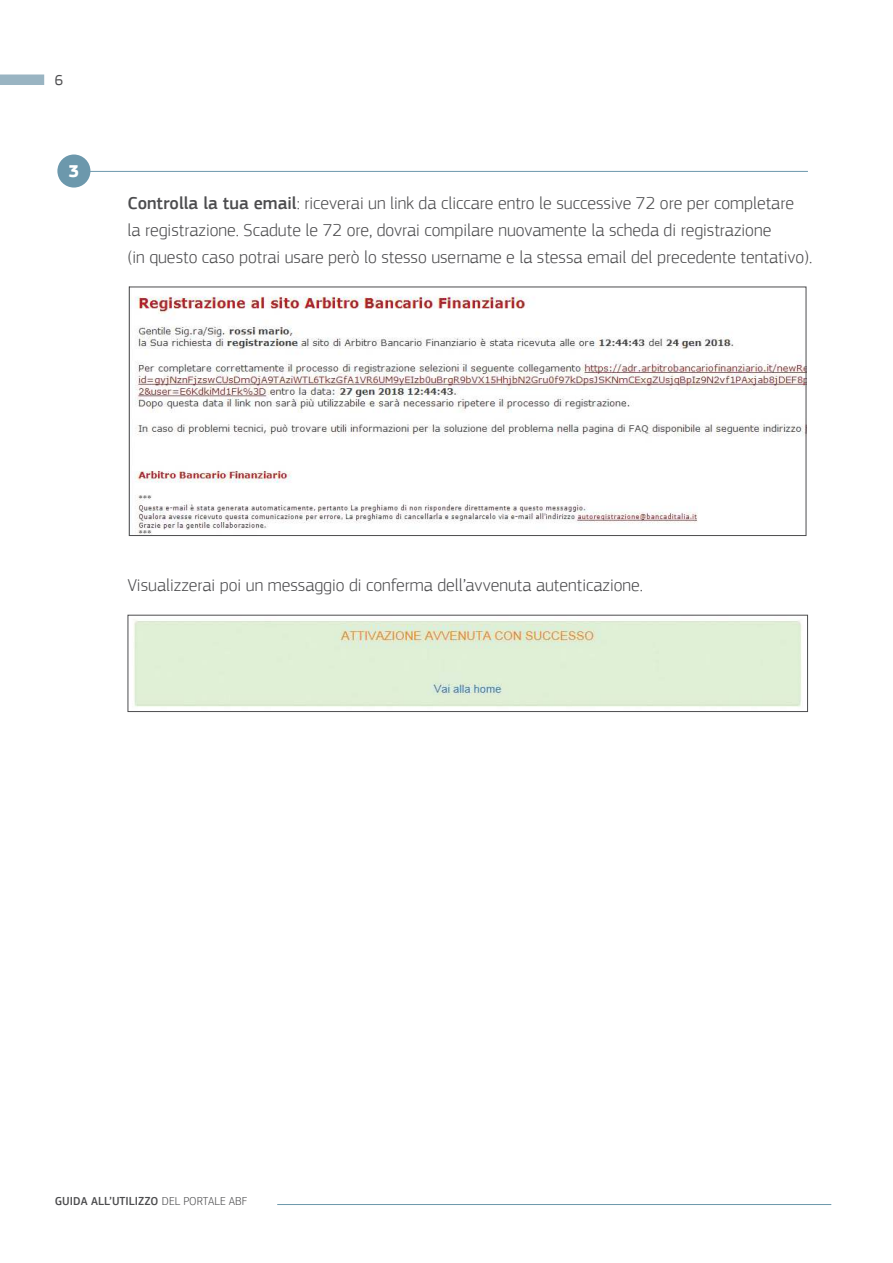
<style>
.page{position:relative;width:893px;height:1263px;background:#fff}
.page>*{position:absolute;margin:0;border:0;box-sizing:border-box;transform-origin:0 0}
.t1{font:300 18px/27px "EC Square Sans Pro";color:#4c4c4e}
.t2{font:700 18px "EC Square Sans Pro";color:#fff}
.t3{font:15px "EC Square Sans Pro";color:#4c4c4e}
.t4{font:500 12px "EC Square Sans Pro";color:#4c4c4e}
.s1{font-weight:500}
.s2{font-weight:300}
</style>
<div class="page">
<hr style="left:277px;top:1204px;width:554px;height:1px;background:#6c98ac">
<div style="left:0;top:74px;width:44px;height:11px;background:#99b4c2"></div>
<img style="left:134px;top:296px;width:670px;height:238px">
<div style="left:129px;top:287px;width:677px;height:249px;border:1px solid #4c4c4e"></div>
<hr style="left:89px;top:171px;width:719px;height:1px;background:#6c98ac">
<div style="left:57px;top:154px;width:33px;height:34px;background:#6c98ac;border-radius:50%"></div>
<img style="left:133px;top:620px;width:669px;height:87px">
<div style="left:128px;top:615px;width:680px;height:97px;border:1px solid #4c4c4e"></div>
<p class="t3" style="left:55px;top:74px;width:10px">6</p>
<p class="t2" style="left:69px;top:163px;width:12px">3</p>
<p class="t1" style="left:128px;top:189px;width:686px"><span class="s1">Controlla la tua email</span>: riceverai un link da cliccare entro le successive 72 ore per completare<br>la registrazione. Scadute le 72 ore, dovrai compilare nuovamente la scheda di registrazione<br>(in questo caso potrai usare però lo stesso username e la stessa email del precedente tentativo).</p>
<p class="t1" style="left:128px;top:571px;width:517px">Visualizzerai poi un messaggio di conferma dell’avvenuta autenticazione.</p>
<p class="t4" style="left:55px;top:1194px;width:194px">GUIDA ALL’UTILIZZO <span class="s2">DEL PORTALE ABF</span></p>
</div>
